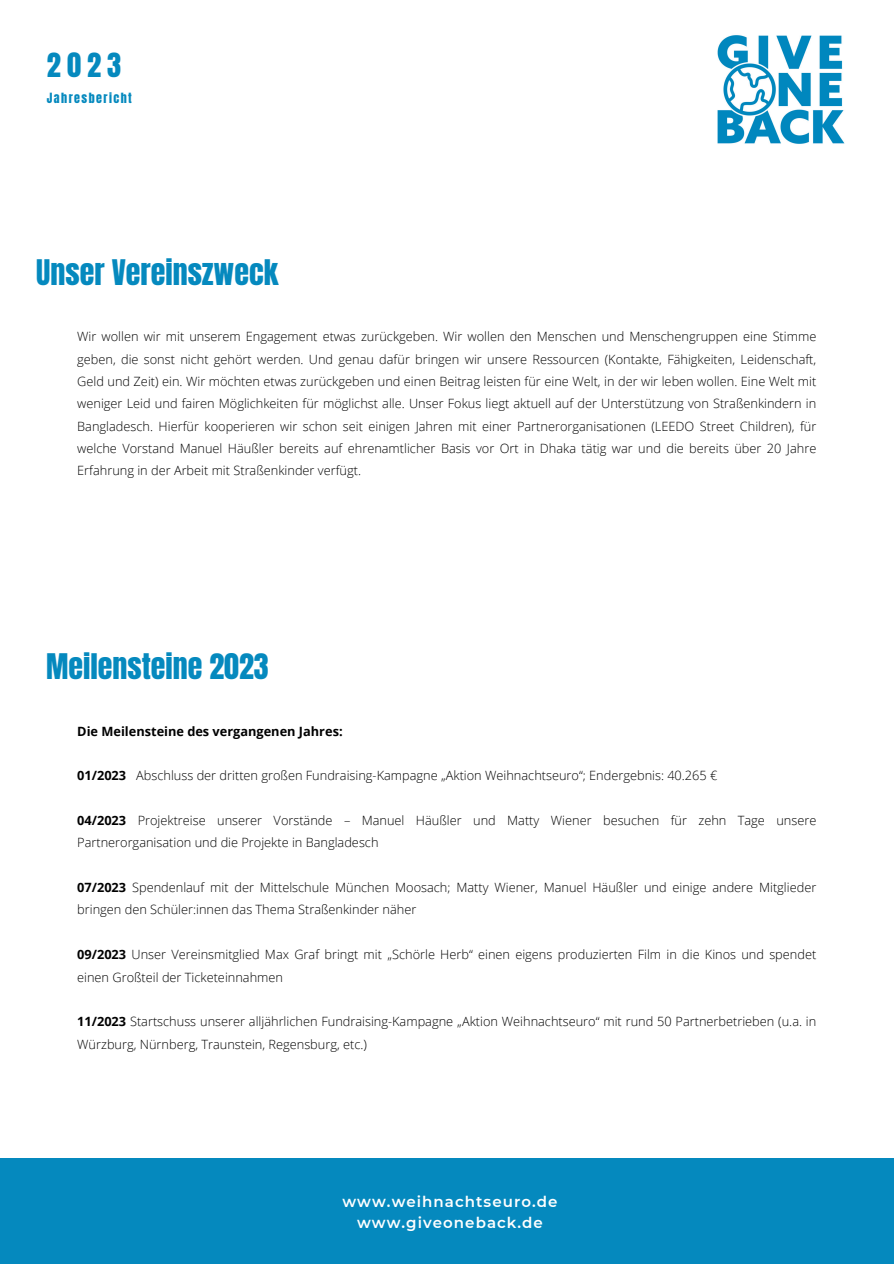
<style>
.page{position:relative;width:894px;height:1264px;background:#fff}
.page>*{position:absolute;margin:0;border:0;box-sizing:border-box;transform-origin:0 0}
.t1{font:30px "Anton";color:#0589be}
.t2{font:28.5px "Anton";color:#0589be}
.t3{font:600 15px/20.2px "Montserrat";letter-spacing:.07em;color:#fff;text-align:center}
.t4{font:300 12.75px/22.4px "Open Sans";color:#000}
.t5{font:700 12.75px "Open Sans";color:#000}
.t6{font:12px "Anton";letter-spacing:.12em;color:#0589be}
.s1{font-weight:700}
</style>
<div class="page">
<div style="left:0;top:1157px;width:893px;height:106px;background:#0589be"></div>
<img style="left:717px;top:35px;width:128px;height:109px">
<p class="t2" style="left:47px;top:45px;width:76px">2023</p>
<h2 class="t6" style="left:47px;top:89px;width:86px">Jahresbericht</h2>
<p class="t1" style="left:36px;top:251px;width:244px">Unser Vereinszweck</p>
<h3 class="t4" style="left:77px;top:325px;width:740px;text-align:justify">Wir wollen wir mit unserem Engagement etwas zurückgeben. Wir wollen den Menschen und Menschengruppen eine Stimme geben, die sonst nicht gehört werden. Und genau dafür bringen wir unsere Ressourcen (Kontakte, Fähigkeiten, Leidenschaft, Geld und Zeit) ein. Wir möchten etwas zurückgeben und einen Beitrag leisten für eine Welt, in der wir leben wollen. Eine Welt mit weniger Leid und fairen Möglichkeiten für möglichst alle. Unser Fokus liegt aktuell auf der Unterstützung von Straßenkindern in Bangladesch. Hierfür kooperieren wir schon seit einigen Jahren mit einer Partnerorganisationen (LEEDO Street Children), für welche Vorstand Manuel Häußler bereits auf ehrenamtlicher Basis vor Ort in Dhaka tätig war und die bereits über 20 Jahre Erfahrung in der Arbeit mit Straßenkinder verfügt.</h3>
<p class="t1" style="left:46px;top:645px;width:224px">Meilensteine 2023</p>
<h2 class="t5" style="left:77px;top:722px;width:267px">Die Meilensteine des vergangenen Jahres:</h2>
<h4 class="t4" style="left:77px;top:764px;width:641px"><span class="s1">01/2023</span> Abschluss der dritten großen Fundraising-Kampagne „Aktion Weihnachtseuro“; Endergebnis: 40.265 €</h4>
<p class="t4" style="left:77px;top:809px;width:740px"><span class="s1">04/2023</span> Projektreise unserer Vorstände – Manuel Häußler und Matty Wiener besuchen für zehn Tage unsere<br>Partnerorganisation und die Projekte in Bangladesch</p>
<p class="t4" style="left:77px;top:876px;width:740px"><span class="s1">07/2023</span> Spendenlauf mit der Mittelschule München Moosach; Matty Wiener, Manuel Häußler und einige andere Mitglieder bringen den Schüler:innen das Thema Straßenkinder näher</p>
<p class="t4" style="left:77px;top:943px;width:740px"><span class="s1">09/2023</span> Unser Vereinsmitglied Max Graf bringt mit „Schörle Herb“ einen eigens produzierten Film in die Kinos und spendet einen Großteil der Ticketeinnahmen</p>
<p class="t4" style="left:77px;top:1010px;width:740px"><span class="s1">11/2023</span> Startschuss unserer alljährlichen Fundraising-Kampagne „Aktion Weihnachtseuro“ mit rund 50 Partnerbetrieben (u.a. in<br>Würzburg, Nürnberg, Traunstein, Regensburg, etc.)</p>
<h1 class="t3" style="left:342px;top:1191px;width:216px">www.weihnachtseuro.de www.giveoneback.de</h1>
</div>
